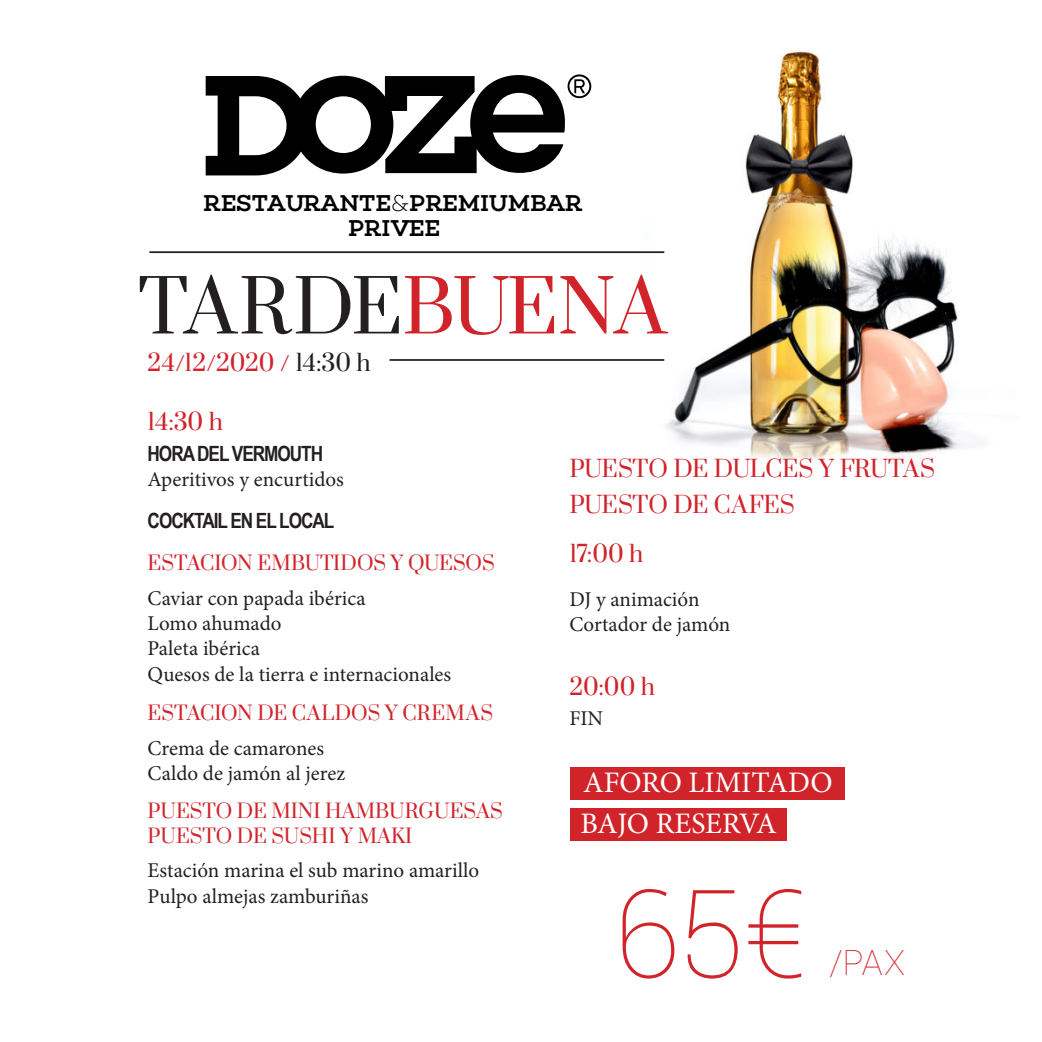
<style>
.page{position:relative;width:1042px;height:1042px;background:#fff}
.page>*{position:absolute;margin:0;border:0;box-sizing:border-box;transform-origin:0 0}
.t1{font:100 122.5px "Roboto";color:#d1232a}
.t2{font:71.75px "Prata";letter-spacing:-.01em;color:#231f20}
.t3{font:100 35px "Roboto";color:#d1232a}
.t4{font:29.75px/40.9px "Minion Pro";color:#fff}
.t5{font:23.28px/25.2px "Choplin Medium DEMO";color:#000001;text-align:center}
.t6{font:22.75px/35.5px "Prata";letter-spacing:-.005em;color:#d1232a}
.t7{font:21px/25.2px "Minion Pro";color:#231f20}
.t8{font:700 21px "Arial Narrow";letter-spacing:-.05em;color:#231f20}
.t9{font:19.25px/24.5px "Prata";color:#d1232a}
.s1{font-family:"Choplin Extra Light DEMO"}
.s2{color:#d1232a}
.s3{color:#231f20}
</style>
<div class="page">
<img style="left:526px;top:51px;width:436px;height:409px">
<svg style="left:206px;top:74px;width:385px;height:101px"></svg>
<div style="left:570px;top:767px;width:275px;height:33px;background:#d1232a"></div>
<div style="left:570px;top:808px;width:216px;height:33px;background:#d1232a"></div>
<hr style="left:389px;top:359px;width:275px;height:2px;background:#231f20">
<hr style="left:149px;top:251px;width:515px;height:2px;background:#231f20">
<p class="t5" style="left:203px;top:190px;width:381px">RESTAURANTE<span class="s1">&amp;</span>PREMIUMBAR<br>PRIVEE</p>
<h2 class="t2" style="left:138px;top:265px;width:530px">TARDE<span class="s2">BUENA</span></h2>
<p class="t6" style="left:148px;top:345px;width:225px">24/12/2020 / <span class="s3">14:30 h</span></p>
<p class="t6" style="left:148px;top:404px;width:77px">14:30 h</p>
<p class="t8" style="left:148px;top:441px;width:177px">HORA DEL VERMOUTH</p>
<p class="t7" style="left:148px;top:467px;width:198px">Aperitivos y encurtidos</p>
<p class="t8" style="left:148px;top:508px;width:188px">COCKTAIL EN EL LOCAL</p>
<p class="t9" style="left:148px;top:551px;width:348px">ESTACION EMBUTIDOS Y QUESOS</p>
<p class="t7" style="left:148px;top:586px;width:305px">Caviar con papada ibérica<br>Lomo ahumado<br>Paleta ibérica<br>Quesos de la tierra e internacionales</p>
<p class="t9" style="left:148px;top:701px;width:347px">ESTACION DE CALDOS Y CREMAS</p>
<p class="t7" style="left:148px;top:736px;width:199px">Crema de camarones<br>Caldo de jamón al jerez</p>
<p class="t9" style="left:148px;top:799px;width:356px">PUESTO DE MINI HAMBURGUESAS<br>PUESTO DE SUSHI Y MAKI</p>
<p class="t7" style="left:148px;top:859px;width:333px">Estación marina el sub marino amarillo<br>Pulpo almejas zamburiñas</p>
<p class="t6" style="left:569px;top:451px;width:367px">PUESTO DE DULCES Y FRUTAS<br>PUESTO DE CAFES</p>
<p class="t6" style="left:569px;top:536px;width:76px">17:00 h</p>
<p class="t7" style="left:569px;top:587px;width:162px">DJ y animación<br>Cortador de jamón</p>
<p class="t6" style="left:569px;top:668px;width:87px">20:00 h</p>
<p class="t7" style="left:569px;top:706px;width:35px">FIN</p>
<h3 class="t4" style="left:580px;top:763px;width:254px">AFORO LIMITADO<br>BAJO RESERVA</h3>
<h1 class="t1" style="left:612px;top:863px;width:196px">65€</h1>
<h3 class="t3" style="left:829px;top:942px;width:77px">/PAX</h3>
</div>
